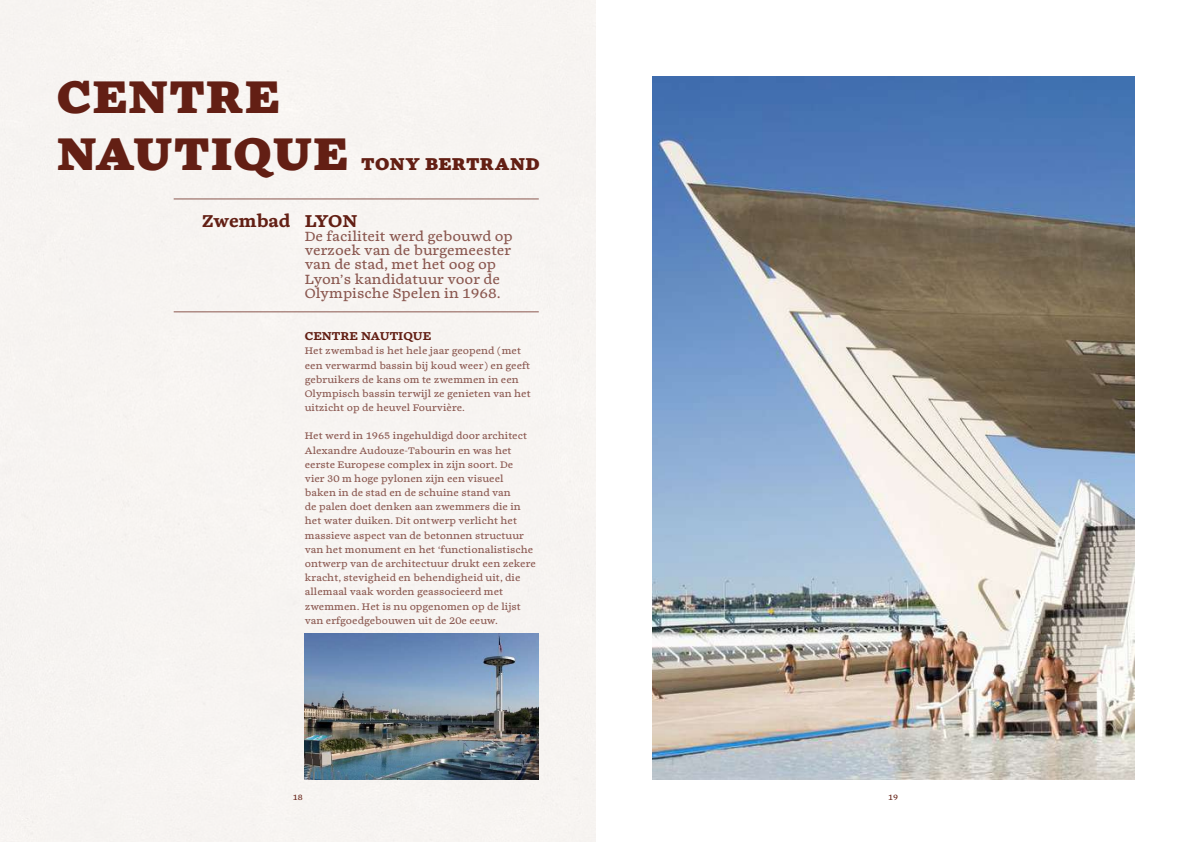
<style>
.page{position:relative;width:1191px;height:842px;background:#fff}
.page>*{position:absolute;margin:0;border:0;box-sizing:border-box;transform-origin:0 0}
.t1{font:900 48px/56.7px "Chiavettieri";letter-spacing:.015em;color:#631f14}
.t2{font:900 18px "Chiavettieri";letter-spacing:.015em;color:#631f14}
.t3{font:700 18px "Chiavettieri";color:#631f14}
.t4{font:14px/14.2px "Chiavettieri";color:#8a574f}
.t5{font:700 12px "Chiavettieri";color:#631f14}
.t6{font:10px/14.2px "Chiavettieri";color:#8a574f}
.t7{font:8px "Chiavettieri";color:#631f14}
</style>
<div class="page">
<div style="left:0;top:0;width:595px;height:842px;background:#f7f4f1"></div>
<img style="left:305px;top:634px;width:234px;height:146px">
<img style="left:652px;top:77px;width:482px;height:703px">
<hr style="left:174px;top:198px;width:365px;height:1px;background:#8a574f">
<hr style="left:174px;top:311px;width:365px;height:1px;background:#8a574f">
<h1 class="t1" style="left:57px;top:70px;width:293px">CENTRE<br>NAUTIQUE</h1>
<h2 class="t2" style="left:361px;top:152px;width:180px">TONY BERTRAND</h2>
<h2 class="t3" style="left:202px;top:209px;width:90px">Zwembad</h2>
<h2 class="t3" style="left:305px;top:209px;width:54px">LYON</h2>
<h3 class="t4" style="left:305px;top:229px;width:209px">De faciliteit werd gebouwd op verzoek van de burgemeester van de stad, met het oog op<br>Lyon’s kandidatuur voor de<br>Olympische Spelen in 1968.</h3>
<p class="t5" style="left:305px;top:328px;width:128px">CENTRE NAUTIQUE</p>
<p class="t6" style="left:305px;top:344px;width:227px">Het zwembad is het hele jaar geopend (met een verwarmd bassin bij koud weer) en geeft gebruikers de kans om te zwemmen in een Olympisch bassin terwijl ze genieten van het uitzicht op de heuvel Fourvière.</p>
<p class="t6" style="left:305px;top:429px;width:233px">Het werd in 1965 ingehuldigd door architect Alexandre Audouze-Tabourin en was het eerste Europese complex in zijn soort. De<br>vier 30 m hoge pylonen zijn een visueel baken in de stad en de schuine stand van<br>de palen doet denken aan zwemmers die in het water duiken. Dit ontwerp verlicht het massieve aspect van de betonnen structuur van het monument en het ‘functionalistische ontwerp van de architectuur drukt een zekere kracht, stevigheid en behendigheid uit, die allemaal vaak worden geassocieerd met zwemmen. Het is nu opgenomen op de lijst van erfgoedgebouwen uit de 20e eeuw.</p>
<p class="t7" style="left:293px;top:792px;width:11px">18</p>
<p class="t7" style="left:888px;top:792px;width:11px">19</p>
</div>
